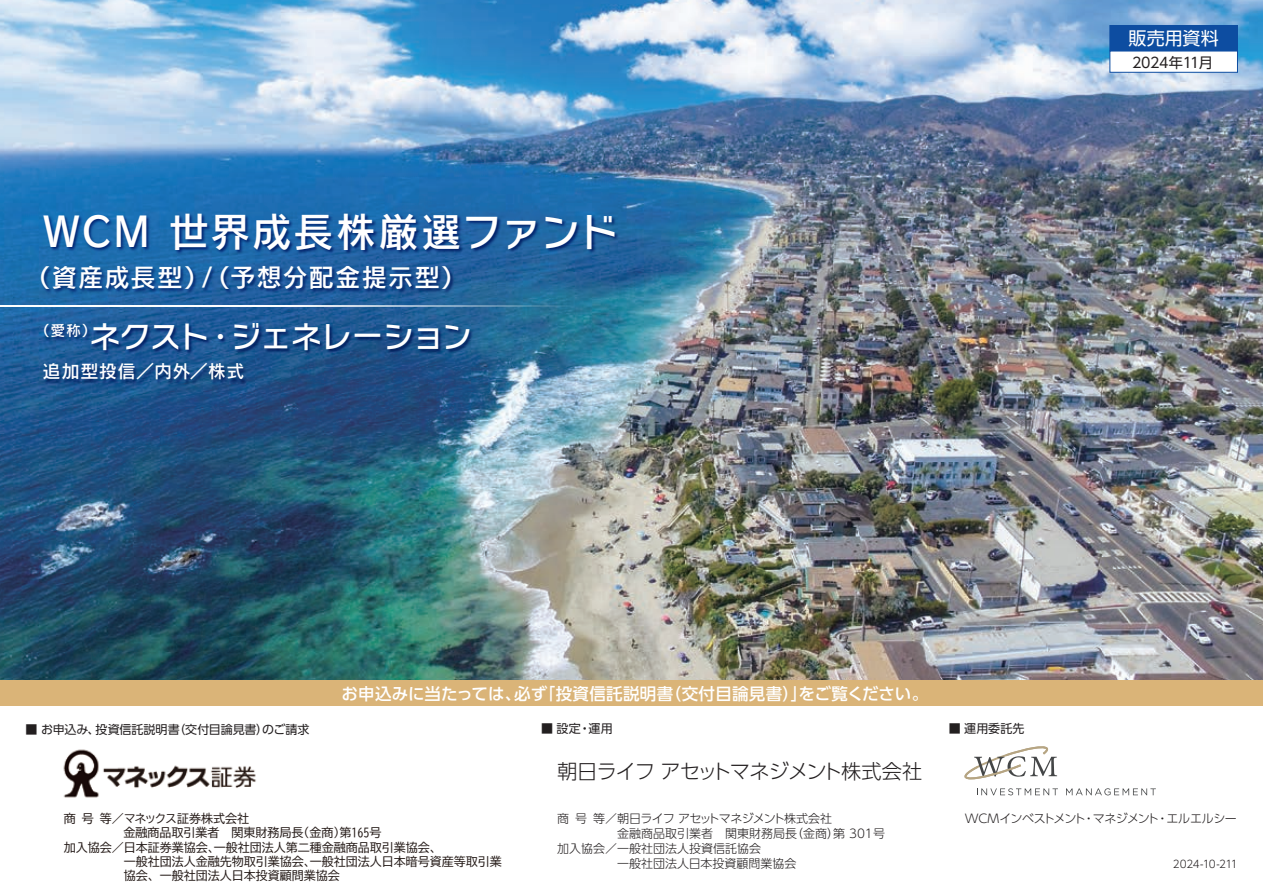
<style>
.page{position:relative;width:1263px;height:893px;background:#fff}
.page>*{position:absolute;margin:0;border:0;box-sizing:border-box;transform-origin:0 0}
.t1{font:40.35px "Rodin NTLG Pro DB";letter-spacing:.03em;color:#fff}
.t2{font:30.9px "Rodin NTLG Pro DB";letter-spacing:-.025em;color:#fff}
.t3{font:25.5px "Rodin NTLG Pro DB";letter-spacing:.035em;color:#fff}
.t4{font:300 20.25px "UD Shin Go Pro";letter-spacing:-.055em;color:#231f20}
.t5{font:18px "Rodin NTLG Pro DB";letter-spacing:.03em;color:#fff}
.t6{font:18px "UD Shin Go Pro";letter-spacing:.005em;color:#fff}
.t7{font:500 16.5px "UD Shin Go Pro";letter-spacing:.015em;color:#fff}
.t8{font:14.25px "UD Shin Go Pro";letter-spacing:-.03em;color:#231f20}
.t9{font:12px "BIZ UD Gothic";color:#231916}
.t10{font:300 12px "UD Shin Go Pro";color:#231f20}
.t11{font:12px "UD Shin Go Pro";color:#231f20}
.t12{font:300 12px "UD Shin Go Pro";letter-spacing:-.035em;color:#231f20}
.t13{font:300 12px "UD Shin Go Pro";letter-spacing:-.055em;color:#231f20}
.t14{font:300 10.5px "UD Shin Go Pro";letter-spacing:-.05em;color:#231f20}
</style>
<div class="page">
<img style="left:0;top:0;width:1263px;height:680px">
<div style="left:0;top:680px;width:1263px;height:26px;background:#dab478"></div>
<img style="left:24px;top:209px;width:604px;height:209px">
<svg style="left:1px;top:305px;width:658px;height:2px"></svg>
<div style="left:1109px;top:25px;width:129px;height:26px;background:#0d4da1"></div>
<div style="left:1109px;top:51px;width:129px;height:22px;background:#fff;border:1px solid #0d4da1"></div>
<svg style="left:977px;top:788px;width:81px;height:7px"></svg>
<svg style="left:1066px;top:788px;width:90px;height:7px"></svg>
<svg style="left:964px;top:746px;width:93px;height:33px"></svg>
<img style="left:63px;top:749px;width:193px;height:49px">
<h3 class="t6" style="left:1128px;top:24px;width:92px">販売用資料</h3>
<h1 class="t1" style="left:43px;top:205px;width:578px">WCM 世界成長株厳選ファンド</h1>
<h3 class="t3" style="left:26px;top:261px;width:442px">（資産成長型）/（予想分配金提示型）</h3>
<h2 class="t2" style="left:35px;top:316px;width:439px"><sup>（愛称）</sup>ネクスト・ジェネレーション</h2>
<h3 class="t5" style="left:43px;top:360px;width:203px">追加型投信／内外／株式</h3>
<p class="t8" style="left:1132px;top:51px;width:82px">2024年11月</p>
<h3 class="t7" style="left:341px;top:680px;width:588px">お申込みに当たっては、必ず「投資信託説明書（交付目論見書）」をご覧ください。</h3>
<p class="t11" style="left:26px;top:719px;width:285px">■ お申込み、投資信託説明書（交付目論見書）のご請求</p>
<p class="t11" style="left:541px;top:719px;width:73px">■ 設定・運用</p>
<p class="t11" style="left:949px;top:719px;width:77px">■ 運用委託先</p>
<h3 class="t4" style="left:557px;top:755px;width:367px">朝日ライフ アセットマネジメント株式会社</h3>
<p class="t9" style="left:64px;top:812px;width:187px">商号等／マネックス証券株式会社</p>
<p class="t9" style="left:124px;top:827px;width:259px">金融商品取引業者　関東財務局長（金商）第165号</p>
<p class="t9" style="left:64px;top:841px;width:379px">加入協会／日本証券業協会、一般社団法人第二種金融商品取引業協会、</p>
<p class="t9" style="left:124px;top:855px;width:379px">一般社団法人金融先物取引業協会、一般社団法人日本暗号資産等取引業</p>
<p class="t9" style="left:124px;top:870px;width:217px">協会、一般社団法人日本投資顧問業協会</p>
<p class="t13" style="left:557px;top:808px;width:277px">商号等／朝日ライフ アセットマネジメント株式会社</p>
<p class="t10" style="left:617px;top:823px;width:270px">金融商品取引業者　関東財務局長（金商）第 301号</p>
<p class="t10" style="left:557px;top:838px;width:217px">加入協会／一般社団法人投資信託協会　</p>
<p class="t10" style="left:617px;top:853px;width:181px">一般社団法人日本投資顧問業協会</p>
<p class="t12" style="left:965px;top:808px;width:274px">WCMインベストメント・マネジメント・エルエルシー</p>
<p class="t14" style="left:1173px;top:855px;width:66px">2024-10-211</p>
</div>
